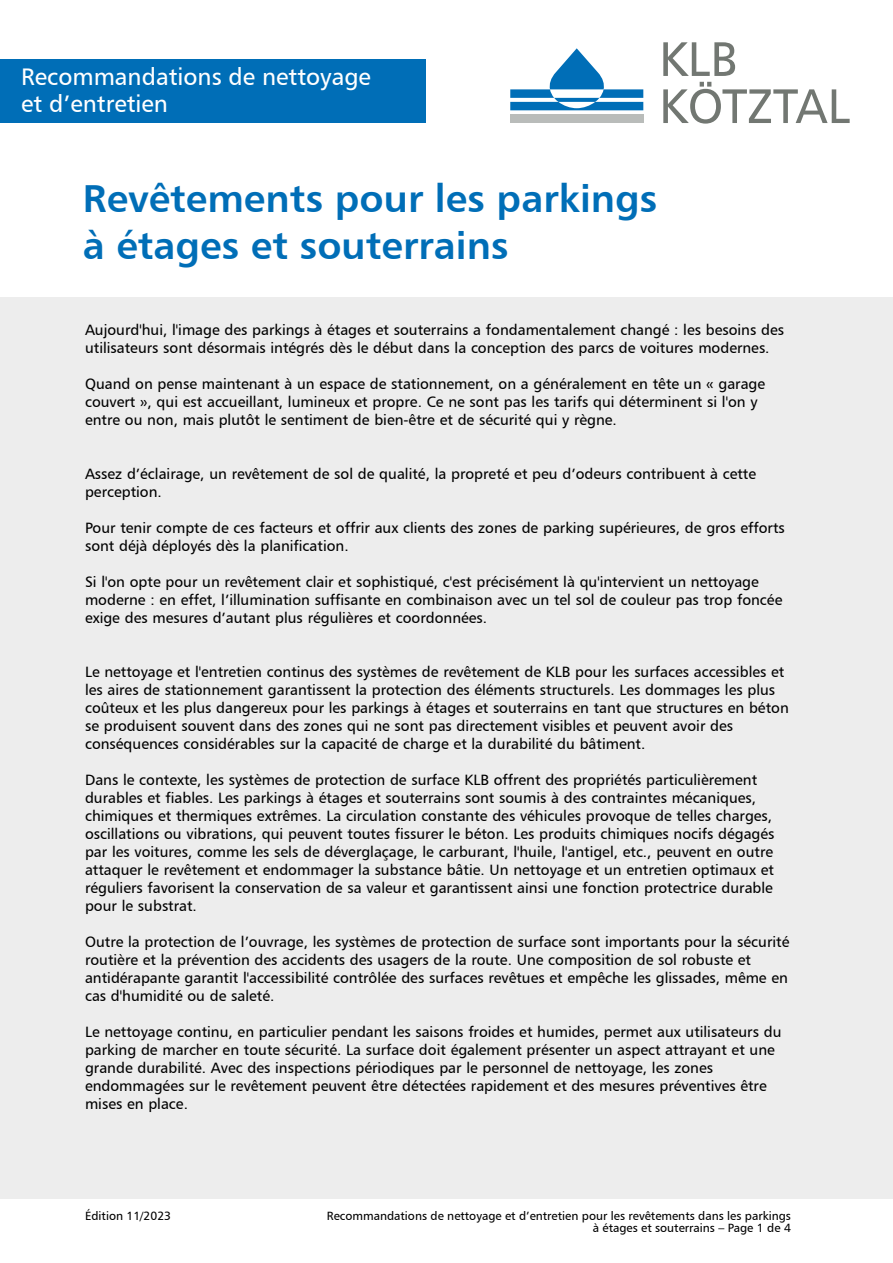
<style>
.page{position:relative;width:893px;height:1263px;background:#fff}
.page>*{position:absolute;margin:0;border:0;box-sizing:border-box;transform-origin:0 0}
.t1{font:39px/46.5px "Humanist 777 BT Bold B";color:#006eb7}
.t2{font:24px/27px "Humanist 777 BT Roman B";color:#fff}
.t3{font:15px/18px "Humanist 777 BT Roman B";color:#000}
.t4{font:12px/12px "Humanist 777 BT Roman B";color:#000;text-align:right}
</style>
<div class="page">
<div style="left:0;top:298px;width:893px;height:901px;background:#ededed"></div>
<div style="left:510px;top:114px;width:133px;height:9px;background:#b9bcba"></div>
<svg style="left:663px;top:82px;width:187px;height:41px"></svg>
<svg style="left:663px;top:42px;width:72px;height:34px"></svg>
<svg style="left:510px;top:48px;width:133px;height:62px"></svg>
<div style="left:0;top:60px;width:425px;height:63px;background:#006eb7"></div>
<h2 class="t2" style="left:21px;top:63px;width:351px">Recommandations de nettoyage et d’entretien</h2>
<h1 class="t1" style="left:83px;top:174px;width:576px">Revêtements pour les parkings à étages et souterrains</h1>
<p class="t3" style="left:85px;top:320px;width:700px">Aujourd'hui, l'image des parkings à étages et souterrains a fondamentalement changé : les besoins des utilisateurs sont désormais intégrés dès le début dans la conception des parcs de voitures modernes.</p>
<p class="t3" style="left:85px;top:374px;width:682px">Quand on pense maintenant à un espace de stationnement, on a généralement en tête un « garage couvert », qui est accueillant, lumineux et propre. Ce ne sont pas les tarifs qui déterminent si l'on y entre ou non, mais plutôt le sentiment de bien-être et de sécurité qui y règne.</p>
<p class="t3" style="left:85px;top:464px;width:673px">Assez d’éclairage, un revêtement de sol de qualité, la propreté et peu d’odeurs contribuent à cette perception.</p>
<p class="t3" style="left:85px;top:518px;width:701px">Pour tenir compte de ces facteurs et offrir aux clients des zones de parking supérieures, de gros efforts sont déjà déployés dès la planification.</p>
<p class="t3" style="left:85px;top:572px;width:699px">Si l'on opte pour un revêtement clair et sophistiqué, c'est précisément là qu'intervient un nettoyage moderne : en effet, l’illumination suffisante en combinaison avec un tel sol de couleur pas trop foncée exige des mesures d’autant plus régulières et coordonnées.</p>
<p class="t3" style="left:85px;top:662px;width:705px">Le nettoyage et l'entretien continus des systèmes de revêtement de KLB pour les surfaces accessibles et les aires de stationnement garantissent la protection des éléments structurels. Les dommages les plus coûteux et les plus dangereux pour les parkings à étages et souterrains en tant que structures en béton se produisent souvent dans des zones qui ne sont pas directement visibles et peuvent avoir des conséquences considérables sur la capacité de charge et la durabilité du bâtiment.</p>
<p class="t3" style="left:85px;top:770px;width:691px">Dans le contexte, les systèmes de protection de surface KLB offrent des propriétés particulièrement durables et fiables. Les parkings à étages et souterrains sont soumis à des contraintes mécaniques, chimiques et thermiques extrêmes. La circulation constante des véhicules provoque de telles charges, oscillations ou vibrations, qui peuvent toutes fissurer le béton. Les produits chimiques nocifs dégagés par les voitures, comme les sels de déverglaçage, le carburant, l'huile, l'antigel, etc., peuvent en outre attaquer le revêtement et endommager la substance bâtie. Un nettoyage et un entretien optimaux et réguliers favorisent la conservation de sa valeur et garantissent ainsi une fonction protectrice durable pour le substrat.</p>
<p class="t3" style="left:85px;top:932px;width:706px">Outre la protection de l’ouvrage, les systèmes de protection de surface sont importants pour la sécurité routière et la prévention des accidents des usagers de la route. Une composition de sol robuste et antidérapante garantit l'accessibilité contrôlée des surfaces revêtues et empêche les glissades, même en cas d'humidité ou de saleté.</p>
<p class="t3" style="left:85px;top:1022px;width:698px">Le nettoyage continu, en particulier pendant les saisons froides et humides, permet aux utilisateurs du parking de marcher en toute sécurité. La surface doit également présenter un aspect attrayant et une grande durabilité. Avec des inspections périodiques par le personnel de nettoyage, les zones endommagées sur le revêtement peuvent être détectées rapidement et des mesures préventives être mises en place.</p>
<p class="t4" style="left:85px;top:1210px;width:88px">Édition 11/2023</p>
<p class="t4" style="left:327px;top:1210px;width:466px">Recommandations de nettoyage et d’entretien pour les revêtements dans les parkings à étages et souterrains – Page 1 de 4</p>
</div>
